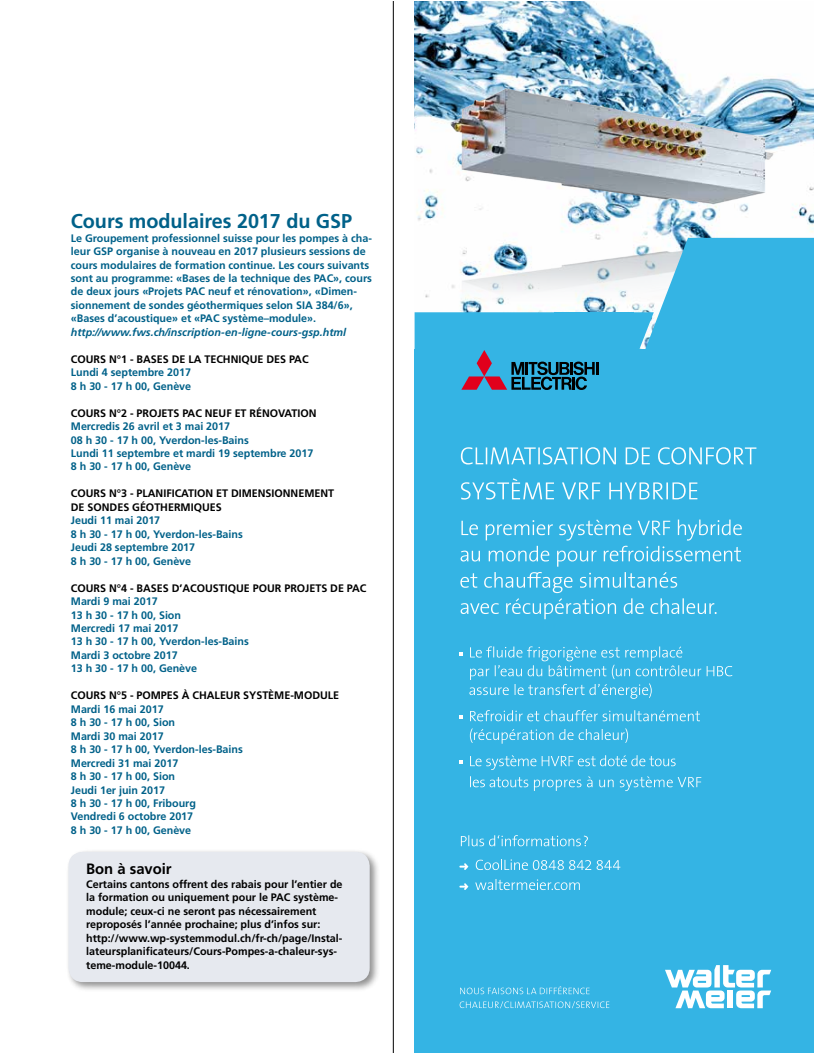
<style>
.page{position:relative;width:815px;height:1053px;background:#fff}
.page>*{position:absolute;margin:0;border:0;box-sizing:border-box;transform-origin:0 0}
.t1{font:700 20px "Frutiger";color:#006189}
.t2{font:700 15px "Frutiger";color:#000}
.t3{font:700 10.88px/13.5px "Frutiger";color:#006189}
.t4{font:700 10.88px/13.5px "Frutiger";color:#000}
.t5{font:italic 700 10.88px "Frutiger";color:#006189}
</style>
<div class="page">
<div style="left:65px;top:848px;width:315px;height:144px;background:#000;opacity:.45"></div>
<div style="left:69px;top:851px;width:301px;height:130px;background:#e6e9ef;border-radius:14px"></div>
<img style="left:415px;top:1px;width:399px;height:237px">
<img style="left:422px;top:4px;width:381px;height:234px">
<svg style="left:425px;top:238px;width:389px;height:814px;background:#52bde6"></svg>
<div style="left:415px;top:312px;width:239px;height:37px;background:#34b4e4"></div>
<div style="left:415px;top:349px;width:280px;height:703px;background:#34b4e4"></div>
<div style="left:554px;top:312px;width:79px;height:75px;background:#34b4e4"></div>
<svg style="left:665px;top:965px;width:106px;height:43px"></svg>
<svg style="left:461px;top:350px;width:137px;height:40px"></svg>
<svg style="left:461px;top:478px;width:236px;height:21px"></svg>
<svg style="left:461px;top:447px;width:295px;height:17px"></svg>
<svg style="left:460px;top:1001px;width:149px;height:7px"></svg>
<svg style="left:460px;top:986px;width:130px;height:8px"></svg>
<svg style="left:475px;top:879px;width:105px;height:11px"></svg>
<svg style="left:476px;top:859px;width:144px;height:11px"></svg>
<svg style="left:461px;top:835px;width:127px;height:11px"></svg>
<svg style="left:470px;top:776px;width:231px;height:15px"></svg>
<svg style="left:470px;top:755px;width:206px;height:15px"></svg>
<svg style="left:470px;top:728px;width:158px;height:15px"></svg>
<svg style="left:470px;top:710px;width:230px;height:11px"></svg>
<svg style="left:469px;top:646px;width:263px;height:52px"></svg>
<svg style="left:460px;top:572px;width:257px;height:47px"></svg>
<svg style="left:461px;top:519px;width:281px;height:47px"></svg>
<svg style="left:459px;top:652px;width:4px;height:3px"></svg>
<svg style="left:459px;top:715px;width:4px;height:4px"></svg>
<svg style="left:459px;top:760px;width:4px;height:4px"></svg>
<svg style="left:459px;top:863px;width:9px;height:6px"></svg>
<svg style="left:459px;top:883px;width:9px;height:6px"></svg>
<hr style="left:393px;top:1px;width:1px;height:1051px;background:#000">
<h1 class="t1" style="left:71px;top:209px;width:283px">Cours modulaires 2017 du GSP</h1>
<p class="t3" style="left:71px;top:231px;width:303px">Le Groupement professionnel suisse pour les pompes à cha&shy;leur GSP organise à nouveau en 2017 plusieurs sessions de cours modulaires de formation continue. Les cours suivants sont au programme: «Bases de la technique des PAC», cours de deux jours «Projets PAC neuf et rénovation», «Dimen&shy;sionnement de sondes géothermiques selon SIA 384/6», «Bases d’acoustique» et «PAC système–module».</p>
<p class="t5" style="left:71px;top:326px;width:277px">http://www.fws.ch/inscription-en-ligne-cours-gsp.html</p>
<p class="t4" style="left:71px;top:352px;width:239px">COURS N°1 - BASES DE LA TECHNIQUE DES PAC</p>
<p class="t3" style="left:71px;top:365px;width:122px">Lundi 4 septembre 2017<br>8 h 30 - 17 h 00, Genève</p>
<p class="t4" style="left:71px;top:406px;width:247px">COURS N°2 - PROJETS PAC NEUF ET RÉNOVATION</p>
<p class="t3" style="left:71px;top:419px;width:244px">Mercredis 26 avril et 3 mai 2017<br>08 h 30 - 17 h 00, Yverdon-les-Bains<br>Lundi 11 septembre et mardi 19 septembre 2017<br>8 h 30 - 17 h 00, Genève</p>
<p class="t4" style="left:71px;top:486px;width:265px">COURS N°3 - PLANIFICATION ET DIMENSIONNEMENT<br>DE SONDES GÉOTHERMIQUES</p>
<p class="t3" style="left:71px;top:513px;width:173px">Jeudi 11 mai 2017<br>8 h 30 - 17 h 00, Yverdon-les-Bains<br>Jeudi 28 septembre 2017<br>8 h 30 - 17 h 00, Genève</p>
<p class="t4" style="left:71px;top:581px;width:297px">COURS N°4 - BASES D’ACOUSTIQUE POUR PROJETS DE PAC</p>
<p class="t3" style="left:71px;top:594px;width:179px">Mardi 9 mai 2017<br>13 h 30 - 17 h 00, Sion<br>Mercredi 17 mai 2017<br>13 h 30 - 17 h 00, Yverdon-les-Bains<br>Mardi 3 octobre 2017<br>13 h 30 - 17 h 00, Genève</p>
<p class="t4" style="left:71px;top:688px;width:270px">COURS N°5 - POMPES À CHALEUR SYSTÈME-MODULE</p>
<p class="t3" style="left:71px;top:702px;width:173px">Mardi 16 mai 2017<br>8 h 30 - 17 h 00, Sion<br>Mardi 30 mai 2017<br>8 h 30 - 17 h 00, Yverdon-les-Bains<br>Mercredi 31 mai 2017<br>8 h 30 - 17 h 00, Sion<br>Jeudi 1er juin 2017<br>8 h 30 - 17 h 00, Fribourg<br>Vendredi 6 octobre 2017<br>8 h 30 - 17 h 00, Genève</p>
<h2 class="t2" style="left:86px;top:860px;width:87px">Bon à savoir</h2>
<p class="t4" style="left:86px;top:877px;width:258px">Certains cantons offrent des rabais pour l’entier de la formation ou uniquement pour le PAC système&shy;module; ceux-ci ne seront pas nécessairement reproposés l’année prochaine; plus d’infos sur: http://www.wp-systemmodul.ch/fr-ch/page/Instal&shy;lateursplanificateurs/Cours-Pompes-a-chaleur-sys&shy;teme-module-10044.</p>
</div>
